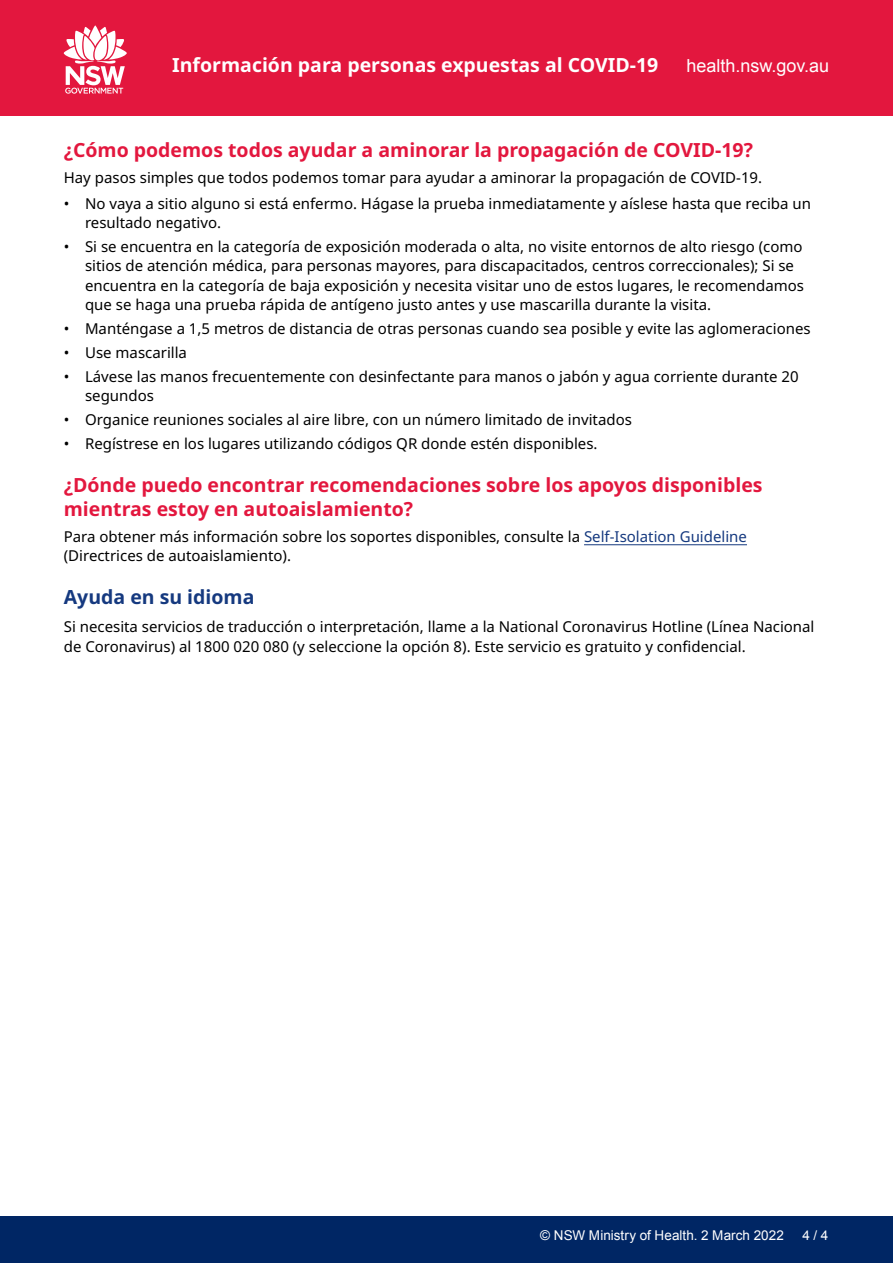
<style>
.page{position:relative;width:893px;height:1263px;background:#fff}
.page>*{position:absolute;margin:0;border:0;box-sizing:border-box;transform-origin:0 0}
.Heading_Red{font:700 19.5px/24px "Noto Sans";color:#e3173e}
.t1{font:700 19.5px "Noto Sans";color:#fff}
.Heading_Blue{font:700 19.5px "Noto Sans";color:#15397f}
.t2{font:18px "Arial";color:#fff}
.Body{font:15px/19.5px "Noto Sans";color:#000}
.t3{font:13.5px "Arial";letter-spacing:.005em;color:#fff}
.s1{color:#15397f}
</style>
<div class="page">
<div style="left:0;top:1216px;width:893px;height:47px;background:#002664"></div>
<div style="left:0;top:0;width:893px;height:116px;background:#e3173e"></div>
<svg style="left:64px;top:26px;width:63px;height:68px"></svg>
<hr style="left:584px;top:544px;width:163px;height:1px;background:#15397f">
<h1 class="t1" style="left:172px;top:52px;width:488px">Información para personas expuestas al COVID-19</h1>
<p class="t2" style="left:686px;top:54px;width:144px">health.nsw.gov.au</p>
<p class="Heading_Red" style="left:64px;top:138px;width:691px">¿Cómo podemos todos ayudar a aminorar la propagación de COVID-19?</p>
<p class="Body" style="left:64px;top:168px;width:700px">Hay pasos simples que todos podemos tomar para ayudar a aminorar la propagación de COVID-19.</p>
<p class="Body" style="left:85px;top:194px;width:727px;text-indent:-21px">• No vaya a sitio alguno si está enfermo. Hágase la prueba inmediatamente y aíslese hasta que reciba un resultado negativo.</p>
<p class="Body" style="left:85px;top:237px;width:721px;text-indent:-21px">• Si se encuentra en la categoría de exposición moderada o alta, no visite entornos de alto riesgo (como sitios de atención médica, para personas mayores, para discapacitados, centros correccionales); Si se encuentra en la categoría de baja exposición y necesita visitar uno de estos lugares, le recomendamos que se haga una prueba rápida de antígeno justo antes y use mascarilla durante la visita.</p>
<p class="Body" style="left:64px;top:319px;width:748px">• Manténgase a 1,5 metros de distancia de otras personas cuando sea posible y evite las aglomeraciones</p>
<p class="Body" style="left:64px;top:343px;width:125px">• Use mascarilla</p>
<p class="Body" style="left:85px;top:367px;width:715px;text-indent:-21px">• Lávese las manos frecuentemente con desinfectante para manos o jabón y agua corriente durante 20 segundos</p>
<p class="Body" style="left:64px;top:410px;width:570px">• Organice reuniones sociales al aire libre, con un número limitado de invitados</p>
<p class="Body" style="left:64px;top:434px;width:535px">• Regístrese en los lugares utilizando códigos QR donde estén disponibles.</p>
<p class="Heading_Red" style="left:64px;top:473px;width:700px">¿Dónde puedo encontrar recomendaciones sobre los apoyos disponibles mientras estoy en autoaislamiento?</p>
<p class="Body" style="left:64px;top:527px;width:685px">Para obtener más información sobre los soportes disponibles, consulte la <span class="s1">Self-Isolation Guideline </span>(Directrices de autoaislamiento).</p>
<p class="Heading_Blue" style="left:64px;top:583px;width:192px">Ayuda en su idioma</p>
<p class="Body" style="left:64px;top:617px;width:752px">Si necesita servicios de traducción o interpretación, llame a la National Coronavirus Hotline (Línea Nacional de Coronavirus) al 1800 020 080 (y seleccione la opción 8). Este servicio es gratuito y confidencial.</p>
<p class="t3" style="left:540px;top:1226px;width:245px">© NSW Ministry of Health. 2 March 2022</p>
<p class="t3" style="left:802px;top:1226px;width:28px">4 / 4</p>
</div>
